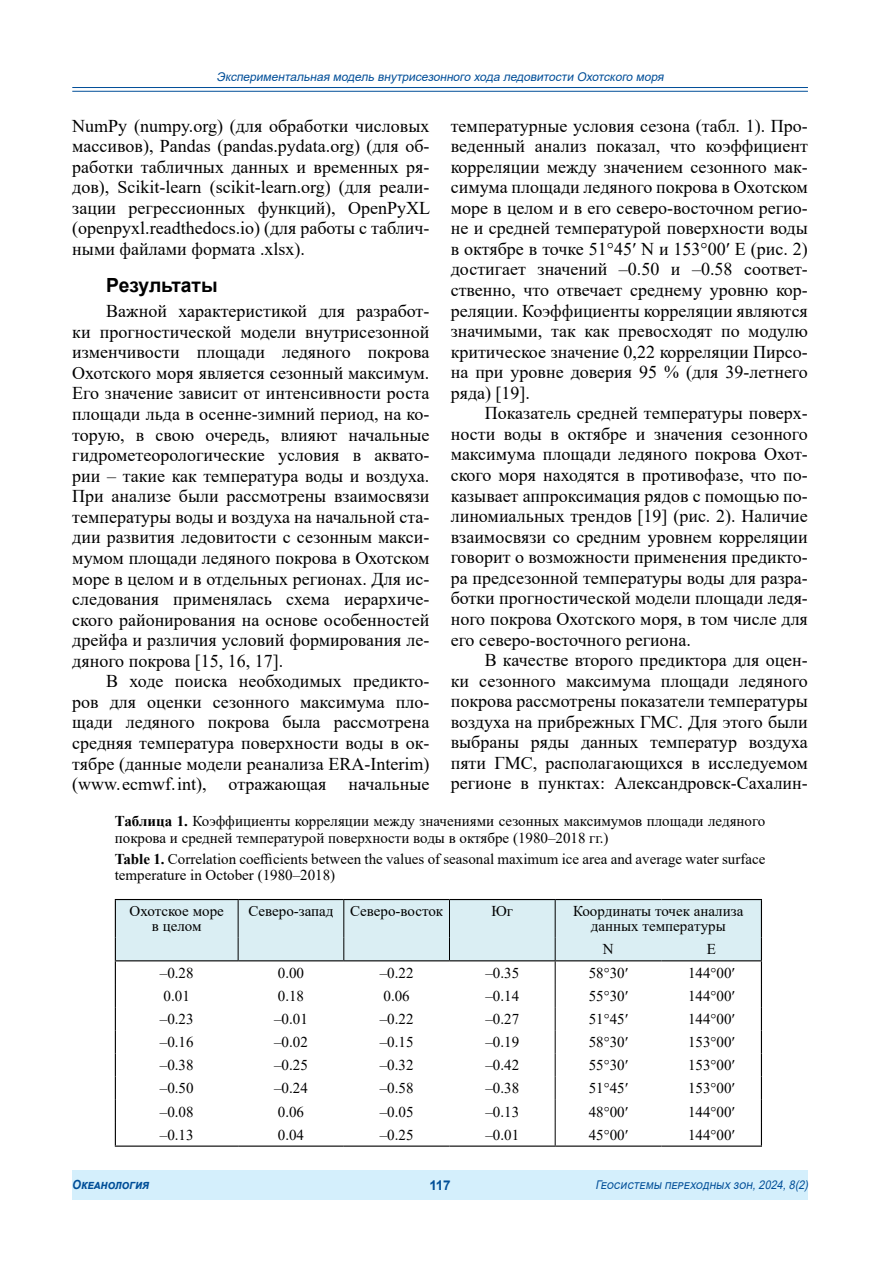
<style>
.page{position:relative;width:893px;height:1263px;background:#fff}
.page>*{position:absolute;margin:0;border:0;box-sizing:border-box;transform-origin:0 0}
.t1{font:700 19.5px "Arial";color:#000}
.t2{font:18px/20.5px "Times New Roman";color:#000;text-align:justify}
.t3{font:15px/16.5px "Times New Roman";color:#000}
.t4{font:700 13.5px "Arial";color:#004e98}
.t5{font:italic 700 12.6px "Arial";letter-spacing:-.005em;color:#004e98;scale:.9 1}
.t6{font:italic 12px "Arial";color:#004e98}
.t7{font:italic 12px "Arial";color:#004e98;scale:.9 1}
.s1{font-weight:700}
</style>
<div class="page">
<div style="left:72px;top:1170px;width:736px;height:30px;background:#d4effc"></div>
<hr style="left:72px;top:87px;width:736px;height:1px;background:#004e98">
<hr style="left:72px;top:91px;width:736px;height:1px;background:#004e98">
<hr style="left:115px;top:1145px;width:123px;height:2px;background:#000">
<hr style="left:238px;top:1145px;width:106px;height:2px;background:#000">
<hr style="left:344px;top:1145px;width:105px;height:2px;background:#000">
<hr style="left:661px;top:1145px;width:101px;height:2px;background:#000">
<svg style="left:115px;top:899px;width:647px;height:246px"></svg>
<hr style="left:449px;top:1145px;width:106px;height:2px;background:#000">
<hr style="left:555px;top:1145px;width:106px;height:2px;background:#000">
<hr style="left:449px;top:960px;width:106px;height:1px;background:#000">
<hr style="left:555px;top:960px;width:106px;height:1px;background:#000">
<p class="t6" style="left:216px;top:69px;width:452px">Экспериментальная модель внутрисезонного хода ледовитости Охотского моря</p>
<p class="t2" style="left:72px;top:115px;width:359px">NumPy (numpy.org) (для обработки числовых массивов), Pandas (pandas.pydata.org) (для об&shy;работки табличных данных и временных ря&shy;дов), Scikit-learn (scikit-learn.org) (для реали&shy;зации регрессионных функций), OpenPyXL (openpyxl.readthedocs.io) (для работы с таблич&shy;ными файлами формата .xlsx).</p>
<p class="t1" style="left:106px;top:272px;width:113px">Результаты</p>
<p class="t2" style="left:72px;top:300px;width:359px;text-indent:34px">Важной характеристикой для разработ&shy;ки прогностической модели внутрисезонной изменчивости площади ледяного покрова Охотского моря является сезонный максимум.<br>Его значение зависит от интенсивности роста площади льда в осенне-зимний период, на ко&shy;торую, в свою очередь, влияют начальные гидрометеорологические условия в аквато&shy;рии – такие как температура воды и воздуха.<br>При анализе были рассмотрены взаимосвязи температуры воды и воздуха на начальной ста&shy;дии развития ледовитости с сезонным макси&shy;мумом площади ледяного покрова в Охотском море в целом и в отдельных регионах. Для ис&shy;следования применялась схема иерархиче&shy;ского районирования на основе особенностей дрейфа и различия условий формирования ле&shy;дяного покрова [15, 16, 17].</p>
<p class="t2" style="left:72px;top:670px;width:359px;text-indent:34px">В ходе поиска необходимых предикто&shy;ров для оценки сезонного максимума пло&shy;щади ледяного покрова была рассмотрена средняя температура поверхности воды в ок&shy;тябре (данные модели реанализа ERA-Interim) (www. ecmwf. int), отражающая начальные</p>
<p class="t3" style="left:115px;top:813px;width:652px"><span class="s1">Таблица 1.</span> Коэффициенты корреляции между значениями сезонных максимумов площади ледяного покрова и средней температурой поверхности воды в октябре (1980–2018 гг.)</p>
<p class="t3" style="left:115px;top:850px;width:652px"><span class="s1">Table 1.</span> Correlation coefficients between the values of seasonal maximum ice area and average water surface temperature in October (1980–2018)</p>
<p class="t3" style="left:130px;top:903px;width:96px;line-height:15px;text-align:center">Охотское море в целом</p>
<p class="t3" style="left:248px;top:902px;width:196px">Северо-запад Северо-восток</p>
<p class="t3" style="left:492px;top:902px;width:23px">Юг</p>
<p class="t3" style="left:573px;top:903px;width:172px;line-height:15px;text-align:center">Координаты точек анализа данных температуры</p>
<p class="t3" style="left:603px;top:941px;width:12px">N</p>
<p class="t3" style="left:707px;top:941px;width:11px">E</p>
<p class="t3" style="left:160px;top:964px;width:35px">–0.28</p>
<p class="t3" style="left:278px;top:964px;width:28px">0.00</p>
<p class="t3" style="left:380px;top:964px;width:35px">–0.22</p>
<p class="t3" style="left:485px;top:964px;width:35px">–0.35</p>
<p class="t3" style="left:589px;top:964px;width:41px">58°30′</p>
<p class="t3" style="left:688px;top:964px;width:48px">144°00′</p>
<p class="t3" style="left:164px;top:987px;width:28px">0.01</p>
<p class="t3" style="left:278px;top:987px;width:28px">0.18</p>
<p class="t3" style="left:383px;top:987px;width:28px">0.06</p>
<p class="t3" style="left:485px;top:987px;width:35px">–0.14</p>
<p class="t3" style="left:589px;top:987px;width:41px">55°30′</p>
<p class="t3" style="left:688px;top:987px;width:48px">144°00′</p>
<p class="t3" style="left:160px;top:1010px;width:35px">–0.23</p>
<p class="t3" style="left:274px;top:1010px;width:35px">–0.01</p>
<p class="t3" style="left:380px;top:1010px;width:35px">–0.22</p>
<p class="t3" style="left:485px;top:1010px;width:35px">–0.27</p>
<p class="t3" style="left:589px;top:1010px;width:41px">51°45′</p>
<p class="t3" style="left:688px;top:1010px;width:48px">144°00′</p>
<p class="t3" style="left:160px;top:1033px;width:35px">–0.16</p>
<p class="t3" style="left:274px;top:1033px;width:35px">–0.02</p>
<p class="t3" style="left:380px;top:1033px;width:35px">–0.15</p>
<p class="t3" style="left:485px;top:1033px;width:35px">–0.19</p>
<p class="t3" style="left:589px;top:1033px;width:41px">58°30′</p>
<p class="t3" style="left:688px;top:1033px;width:48px">153°00′</p>
<p class="t3" style="left:160px;top:1056px;width:35px">–0.38</p>
<p class="t3" style="left:274px;top:1056px;width:35px">–0.25</p>
<p class="t3" style="left:380px;top:1056px;width:35px">–0.32</p>
<p class="t3" style="left:485px;top:1056px;width:35px">–0.42</p>
<p class="t3" style="left:589px;top:1056px;width:41px">55°30′</p>
<p class="t3" style="left:688px;top:1056px;width:48px">153°00′</p>
<p class="t3" style="left:160px;top:1080px;width:35px">–0.50</p>
<p class="t3" style="left:274px;top:1080px;width:35px">–0.24</p>
<p class="t3" style="left:380px;top:1080px;width:35px">–0.58</p>
<p class="t3" style="left:485px;top:1080px;width:35px">–0.38</p>
<p class="t3" style="left:589px;top:1080px;width:41px">51°45′</p>
<p class="t3" style="left:688px;top:1080px;width:48px">153°00′</p>
<p class="t3" style="left:160px;top:1103px;width:35px">–0.08</p>
<p class="t3" style="left:278px;top:1103px;width:28px">0.06</p>
<p class="t3" style="left:380px;top:1103px;width:35px">–0.05</p>
<p class="t3" style="left:485px;top:1103px;width:35px">–0.13</p>
<p class="t3" style="left:589px;top:1103px;width:41px">48°00′</p>
<p class="t3" style="left:688px;top:1103px;width:48px">144°00′</p>
<p class="t3" style="left:160px;top:1126px;width:35px">–0.13</p>
<p class="t3" style="left:278px;top:1126px;width:28px">0.04</p>
<p class="t3" style="left:380px;top:1126px;width:35px">–0.25</p>
<p class="t3" style="left:485px;top:1126px;width:35px">–0.01</p>
<p class="t3" style="left:589px;top:1126px;width:41px">45°00′</p>
<p class="t3" style="left:688px;top:1126px;width:48px">144°00′</p>
<p class="t2" style="left:451px;top:115px;width:359px">температурные условия сезона (табл. 1). Про&shy;веденный анализ показал, что коэффициент корреляции между значением сезонного мак&shy;симума площади ледяного покрова в Охотском море в целом и в его северо-восточном регио&shy;не и средней температурой поверхности воды в октябре в точке 51°45′ N и 153°00′ E (рис. 2) достигает значений –0.50 и –0.58 соответ&shy;ственно, что отвечает среднему уровню кор&shy;реляции. Коэффициенты корреляции являются значимыми, так как превосходят по модулю критическое значение 0,22 корреляции Пирсо&shy;на при уровне доверия 95 % (для 39-летнего ряда) [19].</p>
<p class="t2" style="left:451px;top:402px;width:359px;text-indent:34px">Показатель средней температуры поверх&shy;ности воды в октябре и значения сезонного максимума площади ледяного покрова Охот&shy;ского моря находятся в противофазе, что по&shy;казывает аппроксимация рядов с помощью по&shy;линомиальных трендов [19] (рис. 2). Наличие взаимосвязи со средним уровнем корреляции говорит о возможности применения предикто&shy;ра предсезонной температуры воды для разра&shy;ботки прогностической модели площади ледя&shy;ного покрова Охотского моря, в том числе для его северо-восточного региона.</p>
<p class="t2" style="left:451px;top:649px;width:359px;text-indent:34px">В качестве второго предиктора для оцен&shy;ки сезонного максимума площади ледяного покрова рассмотрены показатели температуры воздуха на прибрежных ГМС. Для этого были выбраны ряды данных температур воздуха пяти ГМС, располагающихся в исследуемом регионе в пунктах: Александровск-Сахалин-</p>
<p class="t5" style="left:72px;top:1176px;width:87px">Океанология</p>
<p class="t4" style="left:429px;top:1175px;width:23px">117</p>
<p class="t7" style="left:596px;top:1176px;width:241px">Геосистемы переходных зон,2024,8(2)</p>
</div>
